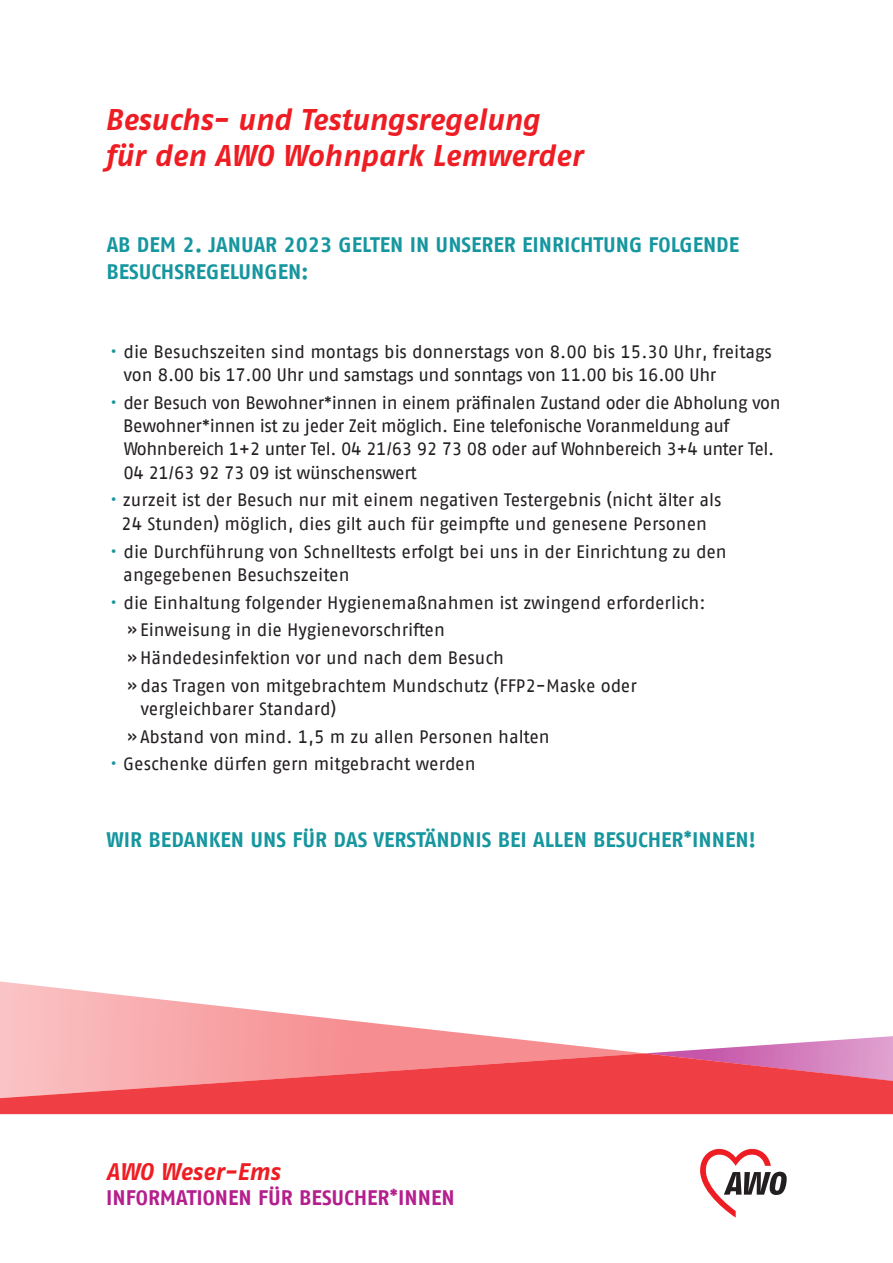
<style>
.page{position:relative;width:893px;height:1263px;background:#fff}
.page>*{position:absolute;margin:0;border:0;box-sizing:border-box;transform-origin:0 0}
.t1{font:italic 700 30px/36px "Fago Pro";letter-spacing:-.005em;color:#ee1d23}
.t2{font:italic 700 24px "Fago Pro";letter-spacing:-.005em;color:#ee1d23}
.t3{font:700 21px/27px "AWO Fago Office";color:#16969f}
.t4{font:700 21px "AWO Fago Office";color:#b41e8d}
.t5{font:18px/23.4px "AWO Fago Office";letter-spacing:-.01em;color:#231f20}
.s1{color:#16969f}
.s2{font-size:18px}
</style>
<div class="page">
<svg style="left:0;top:981px;width:641px;height:72px"></svg>
<svg style="left:651px;top:1036px;width:242px;height:17px"></svg>
<svg style="left:0;top:1053px;width:893px;height:61px;background:#f05f67"></svg>
<svg style="left:700px;top:1148px;width:87px;height:69px"></svg>
<h1 class="t1" style="left:105px;top:102px;width:479px">Besuchs- und Testungsregelung für den AWO Wohnpark Lemwerder</h1>
<p class="t3" style="left:106px;top:231px;width:634px">AB DEM 2. JANUAR 2023 GELTEN IN UNSERER EINRICHTUNG FOLGENDE<br>BESUCHSREGELUNGEN:</p>
<p class="t5" style="left:123px;top:339px;width:650px;text-indent:-13px"><span class="s1">•</span> die Besuchszeiten sind montags bis donnerstags von 8.00 bis 15.30 Uhr, freitags von 8.00 bis 17.00 Uhr und samstags und sonntags von 11.00 bis 16.00 Uhr</p>
<p class="t5" style="left:123px;top:390px;width:659px;text-indent:-13px"><span class="s1">•</span> der Besuch von Bewohner*innen in einem präfinalen Zustand oder die Abholung von Bewohner*innen ist zu jeder Zeit möglich. Eine telefonische Voranmeldung auf Wohnbereich 1+2 unter Tel. 04 21/63 92 73 08 oder auf Wohnbereich 3+4 unter Tel.<br>04 21/63 92 73 09 ist wünschenswert</p>
<p class="t5" style="left:110px;top:488px;width:613px;text-align:center"><span class="s1">•</span> zurzeit ist der Besuch nur mit einem negativen Testergebnis (nicht älter als<br>24 Stunden) möglich, dies gilt auch für geimpfte und genesene Personen</p>
<p class="t5" style="left:123px;top:539px;width:605px;text-indent:-13px"><span class="s1">•</span> die Durchführung von Schnelltests erfolgt bei uns in der Einrichtung zu den angegebenen Besuchszeiten</p>
<p class="t5" style="left:127px;top:588px;width:580px;line-height:27.6px;text-indent:-17px"><span class="s1">•</span> die Einhaltung folgender Hygienemaßnahmen ist zwingend erforderlich: » Einweisung in die Hygienevorschriften<br>» Händedesinfektion vor und nach dem Besuch<br>» das Tragen von mitgebrachtem Mundschutz (FFP2-Maske oder</p>
<p class="t5" style="left:127px;top:695px;width:424px;line-height:27.6px;text-indent:13px">vergleichbarer Standard)<br>» Abstand von mind. 1,5 m zu allen Personen halten</p>
<p class="t5" style="left:110px;top:752px;width:367px"><span class="s1">•</span> Geschenke dürfen gern mitgebracht werden</p>
<p class="t3" style="left:107px;top:826px;width:651px">WIR BEDANKEN UNS FÜR DAS VERSTÄNDNIS BEI ALLEN BESUCHER<span class="s2">*</span>INNEN!</p>
<h2 class="t2" style="left:106px;top:1157px;width:175px">AWO Weser-Ems</h2>
<p class="t4" style="left:106px;top:1186px;width:350px">INFORMATIONEN FÜR BESUCHER<span class="s2">*</span>INNEN</p>
</div>
